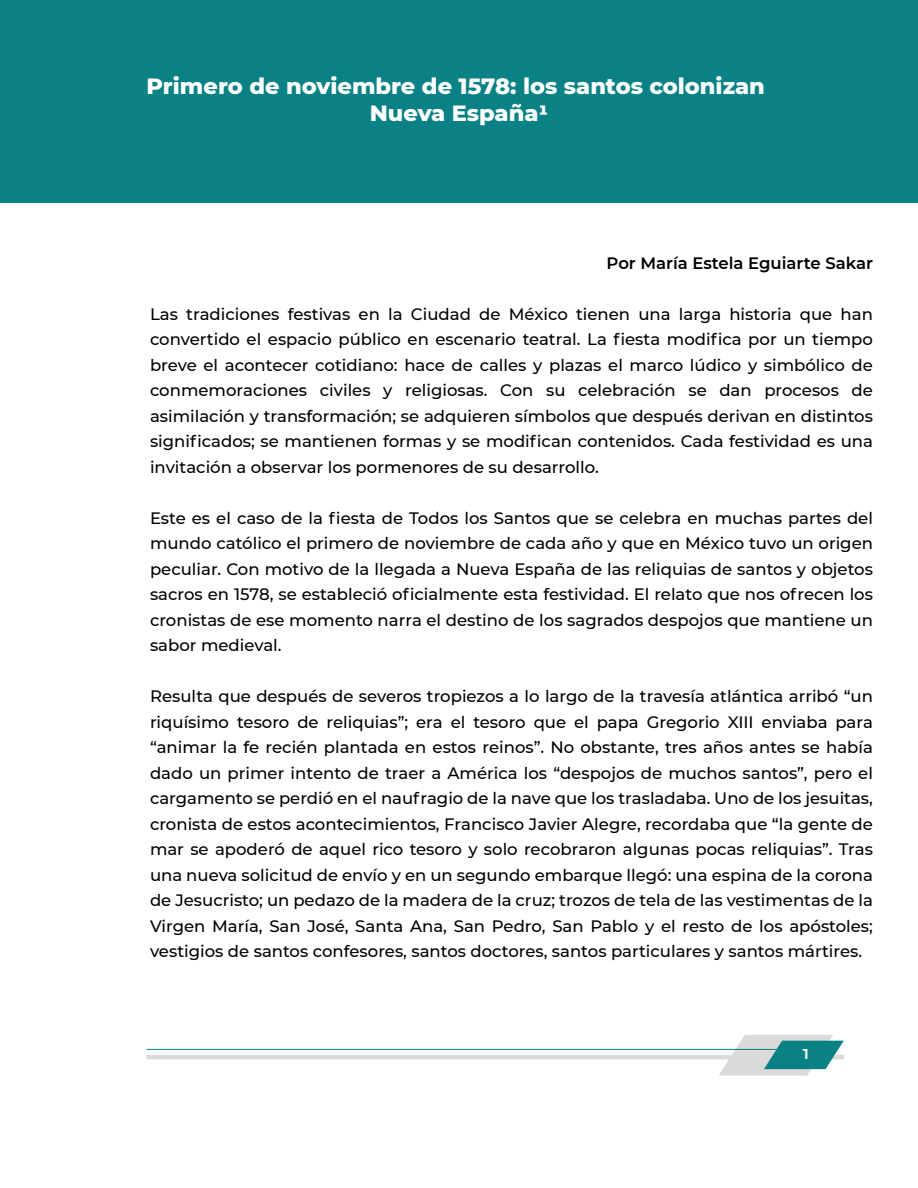
<style>
.page{position:relative;width:918px;height:1188px;background:#fff}
.page>*{position:absolute;margin:0;border:0;box-sizing:border-box;transform-origin:0 0}
.t1{font:800 22.5px/27px "Montserrat";color:#fff;text-align:center}
.t2{font:500 16.5px/25.5px "Montserrat";color:#000;text-align:justify}
.t3{font:600 16.5px "Montserrat";color:#000}
.t4{font:600 16.5px "Montserrat";color:#fff}
</style>
<div class="page">
<hr style="left:146px;top:1055px;width:698px;height:4px;background:#dadada">
<svg style="left:719px;top:1035px;width:125px;height:41px"></svg>
<hr style="left:146px;top:1049px;width:687px;height:1px;background:#0a8285">
<div style="left:0;top:0;width:918px;height:203px;background:#0a8285"></div>
<h1 class="t1" style="left:146px;top:72px;width:620px">Primero de noviembre de 1578: los santos colonizan<br>Nueva España1</h1>
<p class="t3" style="left:607px;top:251px;width:268px">Por María Estela Eguiarte Sakar</p>
<p class="t2" style="left:150px;top:300px;width:725px">Las tradiciones festivas en la Ciudad de México tienen una larga historia que han convertido el espacio público en escenario teatral. La fiesta modifica por un tiempo breve el acontecer cotidiano: hace de calles y plazas el marco lúdico y simbólico de conmemoraciones civiles y religiosas. Con su celebración se dan procesos de asimilación y transformación; se adquieren símbolos que después derivan en distintos significados; se mantienen formas y se modifican contenidos. Cada festividad es una invitación a observar los pormenores de su desarrollo.</p>
<p class="t2" style="left:150px;top:504px;width:725px">Este es el caso de la fiesta de Todos los Santos que se celebra en muchas partes del mundo católico el primero de noviembre de cada año y que en México tuvo un origen peculiar. Con motivo de la llegada a Nueva España de las reliquias de santos y objetos sacros en 1578, se estableció oficialmente esta festividad. El relato que nos ofrecen los cronistas de ese momento narra el destino de los sagrados despojos que mantiene un sabor medieval.</p>
<p class="t2" style="left:150px;top:683px;width:725px">Resulta que después de severos tropiezos a lo largo de la travesía atlántica arribó “un riquísimo tesoro de reliquias”; era el tesoro que el papa Gregorio XIII enviaba para “animar la fe recién plantada en estos reinos”. No obstante, tres años antes se había dado un primer intento de traer a América los “despojos de muchos santos”, pero el cargamento se perdió en el naufragio de la nave que los trasladaba. Uno de los jesuitas, cronista de estos acontecimientos, Francisco Javier Alegre, recordaba que “la gente de mar se apoderó de aquel rico tesoro y solo recobraron algunas pocas reliquias”. Tras una nueva solicitud de envío y en un segundo embarque llegó: una espina de la corona de Jesucristo; un pedazo de la madera de la cruz; trozos de tela de las vestimentas de la Virgen María, San José, Santa Ana, San Pedro, San Pablo y el resto de los apóstoles; vestigios de santos confesores, santos doctores, santos particulares y santos mártires.</p>
<p class="t4" style="left:803px;top:1042px;width:8px">1</p>
</div>
